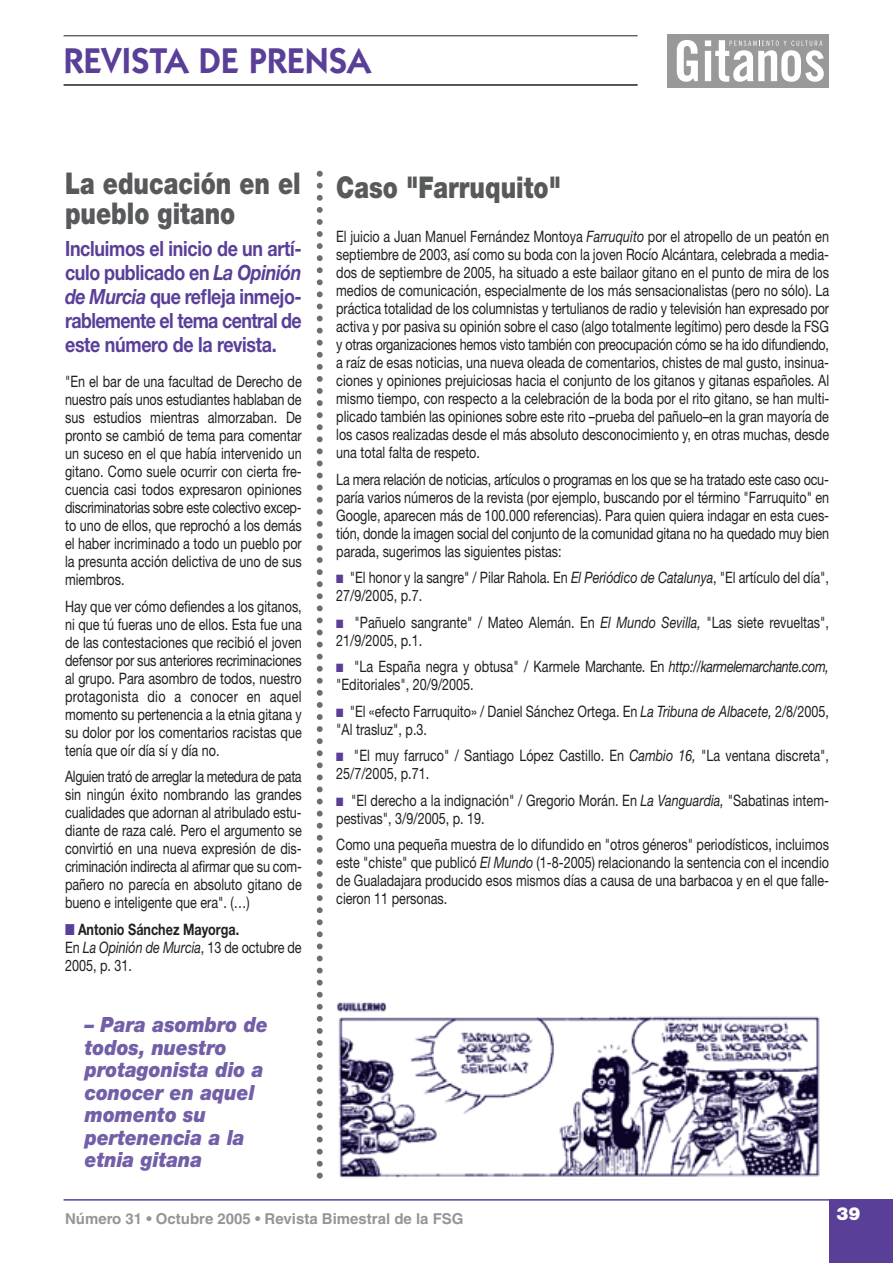
<style>
.page{position:relative;width:893px;height:1263px;background:#fff}
.page>*{position:absolute;margin:0;border:0;box-sizing:border-box;transform-origin:0 0}
.t1{font:600 36px "Itc Kabel";color:#5a3f99}
.t2{font:900 30px/30px "Helvetica Neue";color:#58595b;scale:.8 1}
.t3{font:700 21px/24px "Helvetica Neue";letter-spacing:-.035em;color:#5a3f99;text-align:justify;scale:.85 1}
.t4{font:italic 900 21px/22.5px "Helvetica Neue";color:#735ea8;scale:.9 1}
.t5{font:900 18px "Helvetica Neue";color:#fff}
.t6{font:15.75px/18px "Helvetica Neue";color:#231f20;scale:.8 1}
.t7{font:700 15px "Helvetica";color:#939598}
.s1{font-style:italic}
.s2{color:#5a3f99}
.s3{font-weight:700}
</style>
<div class="page">
<div style="left:667px;top:34px;width:162px;height:54px;background:#999"></div>
<svg style="left:677px;top:40px;width:21px;height:42px"></svg>
<svg style="left:705px;top:40px;width:119px;height:42px"></svg>
<hr style="left:64px;top:84px;width:574px;height:2px;background:#231f20">
<hr style="left:64px;top:36px;width:574px;height:1px;background:#231f20">
<hr style="left:64px;top:1199px;width:829px;height:1px;background:#5a3f99">
<div style="left:829px;top:1200px;width:64px;height:63px;background:#5a3f99"></div>
<svg style="left:317px;top:171px;width:6px;height:1007px"></svg>
<img style="left:336px;top:1002px;width:484px;height:176px">
<h1 class="t1" style="left:64px;top:48px;width:309px">REVISTA DE PRENSA</h1>
<h2 class="t2" style="left:65px;top:170px;width:296px">La educación en el pueblo gitano</h2>
<h3 class="t3" style="left:65px;top:239px;width:280px">Incluimos el inicio de un artí&shy;culo publicado en <span class="s1">La Opinión de Murcia</span> que refleja inmejo&shy;rablemente el tema central de este número de la revista.</h3>
<p class="t6" style="left:65px;top:374px;width:297px;text-align:justify">"En el bar de una facultad de Derecho de nuestro país unos estudiantes hablaban de sus estudios mientras almorzaban. De pronto se cambió de tema para comentar un suceso en el que había intervenido un gitano. Como suele ocurrir con cierta fre&shy;cuencia casi todos expresaron opiniones discriminatorias sobre este colectivo excep&shy;to uno de ellos, que reprochó a los demás el haber incriminado a todo un pueblo por la presunta acción delictiva de uno de sus miembros.</p>
<p class="t6" style="left:65px;top:599px;width:298px;text-align:justify">Hay que ver cómo defiendes a los gitanos, ni que tú fueras uno de ellos. Esta fue una de las contestaciones que recibió el joven defensor por sus anteriores recriminaciones al grupo. Para asombro de todos, nuestro protagonista dio a conocer en aquel momento su pertenencia a la etnia gitana y su dolor por los comentarios racistas que tenía que oír día sí y día no.</p>
<p class="t6" style="left:65px;top:769px;width:298px;text-align:justify">Alguien trató de arreglar la metedura de pata sin ningún éxito nombrando las grandes cualidades que adornan al atribulado estu&shy;diante de raza calé. Pero el argumento se convirtió en una nueva expresión de dis&shy;criminación indirecta al afirmar que su com&shy;pañero no parecía en absoluto gitano de bueno e inteligente que era". (…)</p>
<p class="t6" style="left:65px;top:922px;width:297px"><span class="s2">■</span> <span class="s3">Antonio Sánchez Mayorga.<br></span>En <span class="s1">La Opinión de Murcia</span>, 13 de octubre de<br>2005, p. 31.</p>
<h3 class="t4" style="left:85px;top:1015px;width:205px">– Para asombro de todos, nuestro protagonista dio a conocer en aquel momento su pertenencia a la etnia gitana</h3>
<h2 class="t2" style="left:336px;top:175px;width:283px">Caso "Farruquito"</h2>
<p class="t6" style="left:336px;top:229px;width:618px;text-align:justify">El juicio a Juan Manuel Fernández Montoya <span class="s1">Farruquito</span> por el atropello de un peatón en septiembre de 2003, así como su boda con la joven Rocío Alcántara, celebrada a media&shy;dos de septiembre de 2005, ha situado a este bailaor gitano en el punto de mira de los medios de comunicación, especialmente de los más sensacionalistas (pero no sólo). La práctica totalidad de los columnistas y tertulianos de radio y televisión han expresado por activa y por pasiva su opinión sobre el caso (algo totalmente legítimo) pero desde la FSG y otras organizaciones hemos visto también con preocupación cómo se ha ido difundiendo, a raíz de esas noticias, una nueva oleada de comentarios, chistes de mal gusto, insinua&shy;ciones y opiniones prejuiciosas hacia el conjunto de los gitanos y gitanas españoles. Al mismo tiempo, con respecto a la celebración de la boda por el rito gitano, se han multi&shy;plicado también las opiniones sobre este rito –prueba del pañuelo–en la gran mayoría de los casos realizadas desde el más absoluto desconocimiento y, en otras muchas, desde una total falta de respeto.</p>
<p class="t6" style="left:336px;top:472px;width:618px;text-align:justify">La mera relación de noticias, artículos o programas en los que se ha tratado este caso ocu&shy;paría varios números de la revista (por ejemplo, buscando por el término "Farruquito" en Google, aparecen más de 100.000 referencias). Para quien quiera indagar en esta cues&shy;tión, donde la imagen social del conjunto de la comunidad gitana no ha quedado muy bien parada, sugerimos las siguientes pistas:</p>
<p class="t6" style="left:336px;top:570px;width:617px"><span class="s2">■</span> "El honor y la sangre" / Pilar Rahola. En <span class="s1">El Periódico de Catalunya</span>, "El artículo del día",<br>27/9/2005, p.7.</p>
<p class="t6" style="left:336px;top:615px;width:617px"><span class="s2">■</span> "Pañuelo sangrante" / Mateo Alemán. En <span class="s1">El Mundo Sevilla,</span> "Las siete revueltas",<br>21/9/2005, p.1.</p>
<p class="t6" style="left:336px;top:659px;width:617px"><span class="s2">■</span> "La España negra y obtusa" / Karmele Marchante. En <span class="s1">http://karmelemarchante.com, </span>"Editoriales", 20/9/2005.</p>
<p class="t6" style="left:336px;top:704px;width:617px"><span class="s2">■</span> "El «efecto Farruquito» / Daniel Sánchez Ortega. En <span class="s1">La Tribuna de Albacete,</span> 2/8/2005, "Al trasluz", p.3.</p>
<p class="t6" style="left:336px;top:748px;width:617px"><span class="s2">■</span> "El muy farruco" / Santiago López Castillo. En <span class="s1">Cambio 16,</span> "La ventana discreta",<br>25/7/2005, p.71.</p>
<p class="t6" style="left:336px;top:793px;width:617px"><span class="s2">■</span> "El derecho a la indignación" / Gregorio Morán. En <span class="s1">La Vanguardia,</span> "Sabatinas intem&shy;pestivas", 3/9/2005, p. 19.</p>
<p class="t6" style="left:336px;top:837px;width:618px;text-align:justify">Como una pequeña muestra de lo difundido en "otros géneros" periodísticos, incluimos este "chiste" que publicó <span class="s1">El Mundo</span> (1-8-2005) relacionando la sentencia con el incendio de Gualadajara producido esos mismos días a causa de una barbacoa y en el que falle&shy;cieron 11 personas.</p>
<p class="t7" style="left:65px;top:1213px;width:400px">Número 31 • Octubre 2005 • Revista Bimestral de la FSG</p>
<p class="t5" style="left:836px;top:1207px;width:26px">39</p>
</div>
